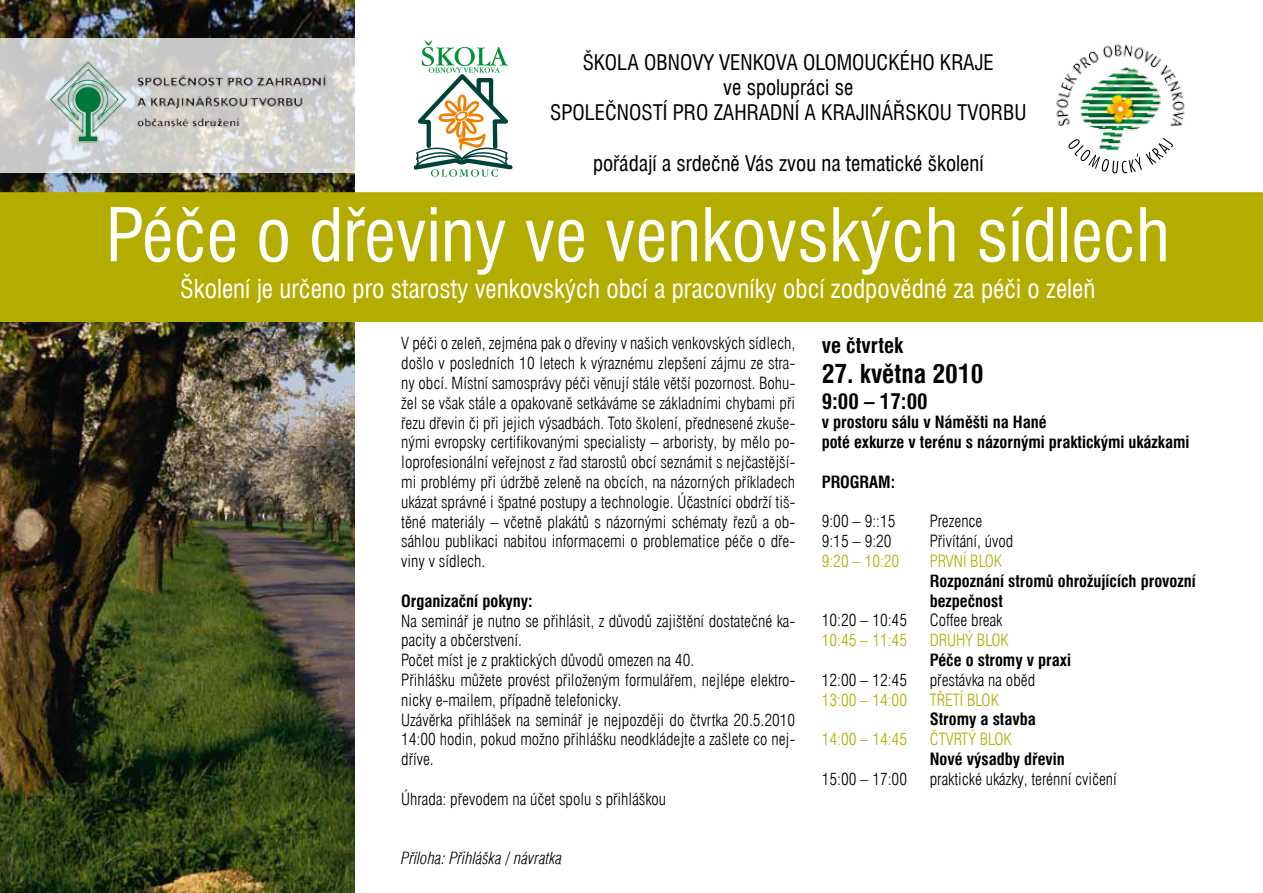
<style>
.page{position:relative;width:1263px;height:893px;background:#fff}
.page>*{position:absolute;margin:0;border:0;box-sizing:border-box;transform-origin:0 0}
.t1{font:condensed 72px "Swiss 721 AT";color:#fff}
.t2{font:condensed 25.5px "Swiss 721 AT";color:#fff}
.t3{font:700 condensed 25.5px "Swiss 721 AT";color:#000}
.t4{font:condensed 21px/25.2px "Swiss 721 AT";color:#000;text-align:center}
.t5{font:700 condensed 21px "Swiss 721 AT";color:#000}
.t6{font:300 condensed 16.5px/19.8px "Swiss 721 AT";color:#000;text-align:justify}
.t7{font:700 condensed 16.5px/19.8px "Swiss 721 AT";color:#000}
.t8{font:300 condensed 16.5px "Swiss 721 AT";color:#b3ad00}
.t9{font:italic 300 condensed 16.5px "Swiss 721 AT";color:#000}
</style>
<div class="page">
<img style="left:0;top:0;width:355px;height:893px">
<div style="left:1px;top:193px;width:1261px;height:128px;background:#b3ad00"></div>
<div style="left:0;top:192px;width:1263px;height:130px;border:2px solid #b3ad00"></div>
<svg style="left:415px;top:41px;width:98px;height:136px"></svg>
<img style="left:1056px;top:44px;width:129px;height:130px">
<svg style="left:1068px;top:138px;width:105px;height:35px"></svg>
<svg style="left:0;top:38px;width:355px;height:135px;background:#d1d1ce"></svg>
<img style="left:43px;top:57px;width:289px;height:92px">
<p class="t4" style="left:550px;top:49px;width:478px">ŠKOLA OBNOVY VENKOVA OLOMOUCKÉHO KRAJE<br>ve spolupráci se<br>SPOLEČNOSTÍ PRO ZAHRADNÍ A KRAJINÁŘSKOU TVORBU</p>
<p class="t4" style="left:593px;top:150px;width:392px">pořádají a srdečně Vás zvou na tematické školení</p>
<h1 class="t1" style="left:106px;top:190px;width:1065px">Péče o dřeviny ve venkovských sídlech</h1>
<h2 class="t2" style="left:180px;top:272px;width:917px">Školení je určeno pro starosty venkovských obcí a pracovníky obcí zodpovědné za péči o zeleň</h2>
<p class="t6" style="left:401px;top:333px;width:396px">V péči o zeleň, zejména pak o dřeviny v našich venkovských sídlech, došlo v posledních 10 letech k výraznému zlepšení zájmu ze stra&shy;ny obcí. Místní samosprávy péči věnují stále větší pozornost. Bohu&shy;žel se však stále a opakovaně setkáváme se základními chybami při řezu dřevin či při jejich výsadbách. Toto školení, přednesené zkuše&shy;nými evropsky certifikovanými specialisty – arboristy, by mělo po&shy;loprofesionální veřejnost z řad starostů obcí seznámit s nejčastější&shy;mi problémy při údržbě zeleně na obcích, na názorných příkladech ukázat správné i špatné postupy a technologie. Účastníci obdrží tiš&shy;těné materiály – včetně plakátů s názornými schématy řezů a ob&shy;sáhlou publikaci nabitou informacemi o problematice péče o dře&shy;viny v sídlech.</p>
<p class="t7" style="left:401px;top:591px;width:133px">Organizační pokyny:</p>
<p class="t6" style="left:401px;top:611px;width:395px;text-align:left">Na seminář je nutno se přihlásit, z důvodů zajištění dostatečné ka&shy;pacity a občerstvení.<br>Počet míst je z praktických důvodů omezen na 40.<br>Přihlášku můžete provést přiloženým formulářem, nejlépe elektro&shy;nicky e-mailem, případně telefonicky.<br>Uzávěrka přihlášek na seminář je nejpozději do čtvrtka 20.5.2010<br>14:00 hodin, pokud možno přihlášku neodkládejte a zašlete co nej&shy;dříve.</p>
<p class="t6" style="left:401px;top:789px;width:266px">Úhrada: převodem na účet spolu s přihláškou</p>
<p class="t5" style="left:822px;top:333px;width:83px">ve čtvrtek</p>
<h2 class="t3" style="left:822px;top:359px;width:163px">27. května 2010</h2>
<p class="t5" style="left:822px;top:388px;width:107px">9:00 – 17:00</p>
<p class="t7" style="left:822px;top:412px;width:369px">v prostoru sálu v Náměšti na Hané<br>poté exkurze v terénu s názornými praktickými ukázkami</p>
<p class="t7" style="left:822px;top:472px;width:75px">PROGRAM:</p>
<p class="t6" style="left:822px;top:511px;width:75px">9:00 – 9::15</p>
<p class="t6" style="left:930px;top:511px;width:54px">Prezence</p>
<p class="t6" style="left:822px;top:531px;width:71px">9:15 – 9:20</p>
<p class="t6" style="left:930px;top:531px;width:85px">Přivítání, úvod</p>
<p class="t8" style="left:822px;top:551px;width:79px">9:20 – 10:20</p>
<p class="t8" style="left:930px;top:551px;width:74px">PRVNÍ BLOK</p>
<p class="t7" style="left:930px;top:571px;width:268px">Rozpoznání stromů ohrožujících provozní bezpečnost</p>
<p class="t6" style="left:822px;top:610px;width:87px">10:20 – 10:45</p>
<p class="t6" style="left:930px;top:610px;width:74px">Coffee break</p>
<p class="t8" style="left:822px;top:630px;width:87px">10:45 – 11:45</p>
<p class="t8" style="left:930px;top:630px;width:81px">DRUHÝ BLOK</p>
<p class="t7" style="left:930px;top:650px;width:143px">Péče o stromy v praxi</p>
<p class="t6" style="left:822px;top:670px;width:87px">12:00 – 12:45</p>
<p class="t6" style="left:930px;top:670px;width:107px">přestávka na oběd</p>
<p class="t8" style="left:822px;top:690px;width:87px">13:00 – 14:00</p>
<p class="t8" style="left:930px;top:690px;width:71px">TŘETÍ BLOK</p>
<p class="t7" style="left:930px;top:709px;width:108px">Stromy a stavba</p>
<p class="t8" style="left:822px;top:729px;width:87px">14:00 – 14:45</p>
<p class="t8" style="left:930px;top:729px;width:83px">ČTVRTÝ BLOK</p>
<p class="t7" style="left:930px;top:749px;width:137px">Nové výsadby dřevin</p>
<p class="t6" style="left:822px;top:769px;width:87px">15:00 – 17:00</p>
<p class="t6" style="left:930px;top:769px;width:189px">praktické ukázky, terénní cvičení</p>
<p class="t9" style="left:401px;top:848px;width:163px">Příloha: Přihláška / návratka</p>
</div>
